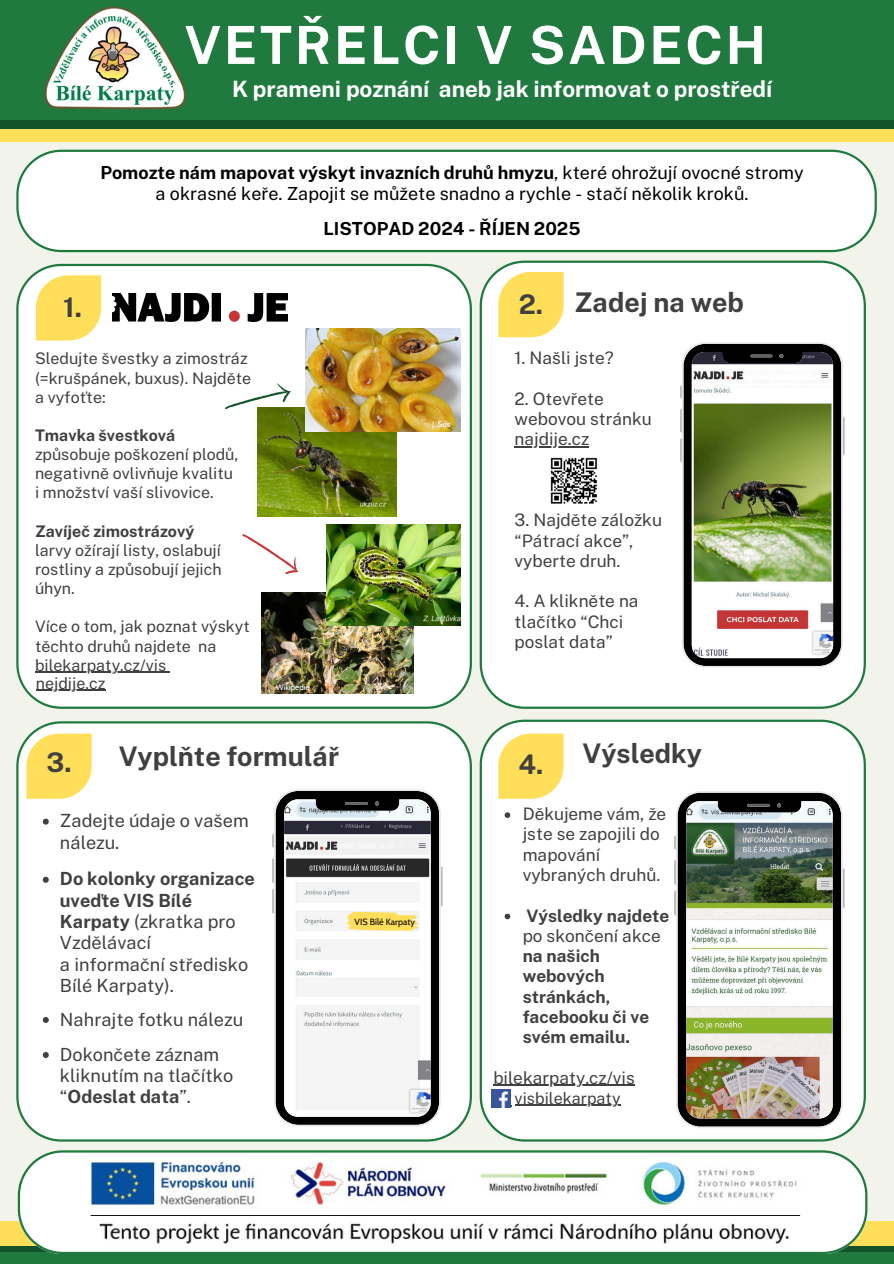
<style>
.page{position:relative;width:894px;height:1264px;background:#fff}
.page>*{position:absolute;margin:0;border:0;box-sizing:border-box;transform-origin:0 0}
.t1{font:700 52.5px "Public Sans";letter-spacing:.05em;color:#fff}
.t2{font:700 27px "Public Sans";color:#404040}
.t3{font:700 22.5px "Public Sans";color:#fff}
.t4{font:18.15px/21.3px "Public Sans";color:#404040}
.t5{font:18px/21px "Public Sans";color:#000;text-align:center}
.t6{font:700 18px "Public Sans";color:#000}
.t7{font:17.25px/20.2px "Public Sans";color:#404040}
.t8{font:700 17.25px/20.2px "Public Sans";color:#404040}
.t9{font:16.05px/19.2px "Public Sans";color:#404040}
.t10{font:9px "Cabin";color:#000}
.t11{font:8.25px "Cabin";color:#fff}
.t12{font:8.1px "Cabin";color:#fff}
.s1{font-weight:700}
.s2{font-weight:400}
</style>
<div class="page">
<div style="left:0;top:0;width:893px;height:1263px;background:#f2f4eb"></div>
<div style="left:0;top:0;width:893px;height:141px;background:#ffde59"></div>
<div style="left:0;top:0;width:893px;height:129px;background:#125329"></div>
<div style="left:0;top:0;width:893px;height:120px;background:#207a40"></div>
<div style="left:16px;top:264px;width:456px;height:444px;background:#fff"></div>
<svg style="left:36px;top:275px;width:65px;height:65px;background:#ffe16a"></svg>
<img style="left:112px;top:294px;width:176px;height:28px">
<svg style="left:0;top:1221px;width:893px;height:42px"></svg>
<div style="left:16px;top:721px;width:456px;height:420px;background:#fff"></div>
<img style="left:44px;top:6px;width:142px;height:104px">
<svg style="left:16px;top:150px;width:860px;height:102px;background:#f5f9f6"></svg>
<div style="left:0;top:1252px;width:893px;height:11px;background:#207a40"></div>
<div style="left:479px;top:260px;width:386px;height:448px;background:#fff"></div>
<svg style="left:498px;top:272px;width:65px;height:65px;background:#fee16a"></svg>
<svg style="left:680px;top:385px;width:1px;height:13px"></svg>
<svg style="left:680px;top:408px;width:1px;height:54px"></svg>
<svg style="left:842px;top:416px;width:2px;height:39px"></svg>
<img style="left:681px;top:342px;width:161px;height:325px">
<hr style="left:514px;top:446px;width:75px;height:1px;background:#404040">
<svg style="left:26px;top:733px;width:66px;height:65px;background:#fde16c"></svg>
<svg style="left:272px;top:833px;width:2px;height:14px"></svg>
<svg style="left:272px;top:858px;width:2px;height:55px"></svg>
<svg style="left:440px;top:866px;width:2px;height:40px"></svg>
<svg style="left:274px;top:789px;width:166px;height:337px;fill:#f5f5f5"></svg>
<div style="left:479px;top:719px;width:386px;height:422px;background:#fff"></div>
<svg style="left:498px;top:733px;width:65px;height:65px;background:#ffe16b"></svg>
<svg style="left:346px;top:911px;width:72px;height:19px"></svg>
<svg style="left:674px;top:835px;width:1px;height:14px"></svg>
<svg style="left:674px;top:859px;width:1px;height:25px"></svg>
<svg style="left:674px;top:890px;width:1px;height:25px"></svg>
<svg style="left:842px;top:868px;width:2px;height:40px"></svg>
<img style="left:675px;top:791px;width:167px;height:337px">
<svg style="left:504px;top:812px;width:6px;height:6px"></svg>
<svg style="left:504px;top:913px;width:6px;height:6px"></svg>
<hr style="left:493px;top:1084px;width:141px;height:1px;background:#404040">
<img style="left:491px;top:1089px;width:19px;height:18px">
<hr style="left:35px;top:671px;width:85px;height:2px;background:#404040">
<hr style="left:120px;top:671px;width:26px;height:2px;background:#404040">
<hr style="left:146px;top:671px;width:20px;height:2px;background:#404040">
<img style="left:550px;top:457px;width:48px;height:48px">
<svg style="left:43px;top:818px;width:6px;height:6px"></svg>
<svg style="left:43px;top:876px;width:6px;height:6px"></svg>
<svg style="left:43px;top:1016px;width:6px;height:6px"></svg>
<svg style="left:43px;top:1052px;width:6px;height:5px"></svg>
<img style="left:258px;top:407px;width:138px;height:109px">
<img style="left:356px;top:499px;width:33px;height:12px">
<img style="left:305px;top:328px;width:155px;height:103px">
<img style="left:261px;top:592px;width:152px;height:101px">
<img style="left:327px;top:524px;width:133px;height:101px">
<img style="left:423px;top:612px;width:37px;height:14px">
<svg style="left:222px;top:380px;width:71px;height:31px;background:#e0e7dd"></svg>
<svg style="left:241px;top:526px;width:62px;height:53px;background:#fcf4f4"></svg>
<svg style="left:18px;top:1150px;width:849px;height:103px;background:#d7e3d9"></svg>
<img style="left:67px;top:1216px;width:755px;height:28px">
<hr style="left:90px;top:1213px;width:709px;height:2px;background:#000">
<img style="left:81px;top:1158px;width:727px;height:56px">
<hr style="left:36px;top:690px;width:69px;height:1px;background:#404040">
<hr style="left:514px;top:1104px;width:106px;height:1px;background:#404040">
<h2 class="t1" style="left:184px;top:14px;width:583px">VETŘELCI V SADECH</h2>
<h5 class="t3" style="left:232px;top:75px;width:541px">K prameni poznání aneb jak informovat o prostředí</h5>
<h5 class="t5" style="left:100px;top:162px;width:704px"><span class="s1">Pomozte nám mapovat výskyt invazních druhů hmyzu</span>, které ohrožují ovocné stromy a okrasné keře. Zapojit se můžete snadno a rychle - stačí několik kroků.</h5>
<h5 class="t6" style="left:323px;top:218px;width:258px">LISTOPAD 2024 - ŘÍJEN 2025</h5>
<p class="t2" style="left:63px;top:291px;width:20px">1.</p>
<h5 class="t2" style="left:518px;top:288px;width:26px">2.</h5>
<h2 class="t2" style="left:574px;top:287px;width:171px">Zadej na web</h2>
<p class="t9" style="left:35px;top:349px;width:218px">Sledujte švestky a zimostráz (=krušpánek, buxus). Najděte a vyfoťte:</p>
<p class="t9" style="left:35px;top:425px;width:205px"><span class="s1">Tmavka švestková </span>způsobuje poškození plodů, negativně ovlivňuje kvalitu i množství vaší slivovice.</p>
<p class="t9" style="left:35px;top:521px;width:188px"><span class="s1">Zavíječ zimostrázový </span>larvy ožírají listy, oslabují rostliny a způsobují jejich úhyn.</p>
<p class="t9" style="left:35px;top:617px;width:216px">Více o tom, jak poznat výskyt těchto druhů najdete na</p>
<p class="t9" style="left:35px;top:655px;width:133px">bilekarpaty.cz/vis</p>
<h2 class="t9" style="left:36px;top:673px;width:71px">nejdije.cz</h2>
<p class="t12" style="left:276px;top:682px;width:35px">Wikipedie</p>
<h5 class="t11" style="left:432px;top:419px;width:20px">J. Sus</h5>
<p class="t2" style="left:46px;top:746px;width:27px">3.</p>
<p class="t2" style="left:119px;top:740px;width:222px">Vyplňte formulář</p>
<p class="t4" style="left:60px;top:810px;width:190px">Zadejte údaje o vašem nálezu.</p>
<p class="t4" style="left:60px;top:868px;width:196px"><span class="s1">Do kolonky organizace uveďte VIS Bílé<br>Karpaty</span> (zkratka pro<br>Vzdělávací<br>a informační středisko<br>Bílé Karpaty).</p>
<p class="t4" style="left:60px;top:1008px;width:185px">Nahrajte fotku nálezu</p>
<h2 class="t4" style="left:60px;top:1043px;width:175px">Dokončete záznam kliknutím na tlačítko “<span class="s1">Odeslat data</span>”.</h2>
<p class="t10" style="left:354px;top:915px;width:62px">VIS Bílé Karpaty</p>
<h5 class="t7" style="left:514px;top:348px;width:100px">1. Našli jste?</h5>
<h4 class="t7" style="left:514px;top:388px;width:139px">2. Otevřete webovou stránku</h4>
<p class="t7" style="left:514px;top:429px;width:76px">najdije.cz</p>
<p class="t7" style="left:514px;top:510px;width:149px">3. Najděte záložku “Pátrací akce”,</p>
<h2 class="t7" style="left:514px;top:550px;width:107px">vyberte druh.</h2>
<h2 class="t7" style="left:514px;top:591px;width:125px">4. A klikněte na tlačítko “Chci</h2>
<p class="t7" style="left:514px;top:631px;width:100px">poslat data”</p>
<p class="t2" style="left:518px;top:748px;width:26px">4.</p>
<p class="t2" style="left:582px;top:737px;width:121px">Výsledky</p>
<h6 class="t7" style="left:522px;top:803px;width:145px">Děkujeme vám, že jste se zapojili do mapování vybraných druhů.</h6>
<h6 class="t8" style="left:522px;top:905px;width:148px">Výsledky najdete <span class="s2">po skončení akce </span>na našich webových stránkách, facebooku či ve svém emailu.</h6>
<p class="t7" style="left:493px;top:1067px;width:143px">bilekarpaty.cz/vis</p>
<p class="t9" style="left:514px;top:1088px;width:107px">visbilekarpaty</p>
</div>
